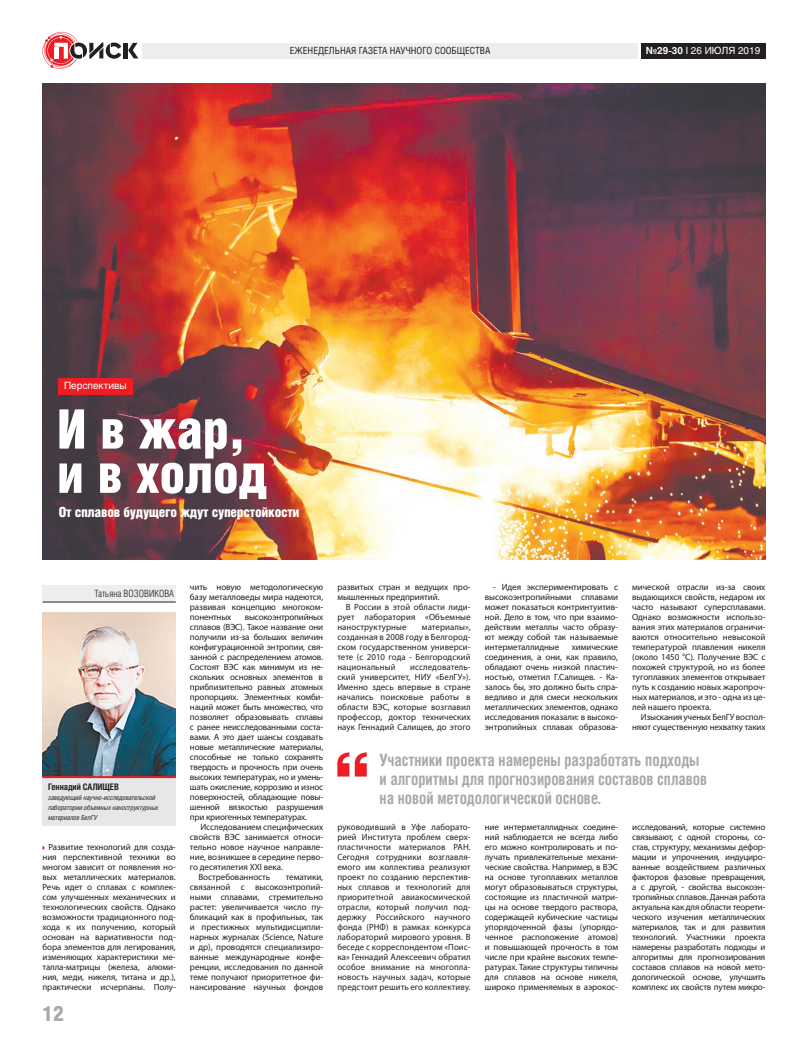
<style>
.page{position:relative;width:808px;height:1049px;background:#fff}
.page>*{position:absolute;margin:0;border:0;box-sizing:border-box;transform-origin:0 0}
.t1{font:54.6px/44.3px "Helios Cond Black C";letter-spacing:-.01em;color:#fff}
.t2{font:21.1px "Helios Cond Black C";color:#a8a9ad}
.t3{font:700 17px/19px "Helios Cond C";color:#a8a9ad;scale:.9 1}
.t4{font:14px "Helios Cond Black C";letter-spacing:-.02em;color:#fff}
.t5{font:10px "Helios Cond Light C";color:#231f20}
.t6{font:10px "Helios C";color:#fff}
.t7{font:9.8px "Helios Cond C";color:#231f20}
.t8{font:9.8px "Helios C";color:#fff}
.t9{font:9px/10px "Myriad Pro";letter-spacing:-.005em;color:#231f20;text-align:justify}
.t10{font:700 9px "Helios Cond C";letter-spacing:-.01em;color:#231f20}
.t11{font:italic 7px/10px "Helios Cond C";letter-spacing:-.02em;color:#231f20}
.s1{font-weight:700}
</style>
<div class="page">
<hr style="left:124px;top:43px;width:4px;height:15px;background:#231f20">
<svg style="left:128px;top:43px;width:10px;height:15px"></svg>
<svg style="left:43px;top:32px;width:78px;height:37px"></svg>
<div style="left:142px;top:43px;width:496px;height:16px;background:#eeeeef"></div>
<div style="left:641px;top:43px;width:124px;height:16px;background:#231f20"></div>
<img style="left:43px;top:612px;width:133px;height:164px">
<div style="left:43px;top:777px;width:133px;height:49px;background:#e6e7e9"></div>
<hr style="left:43px;top:776px;width:133px;height:2px;background:#ee1d23">
<img style="left:43px;top:84px;width:722px;height:476px">
<svg style="left:337px;top:752px;width:30px;height:24px"></svg>
<div style="left:59px;top:378px;width:74px;height:17px;background:#ee1d23"></div>
<div style="left:43px;top:586px;width:133px;height:16px;background:#eeeeef"></div>
<hr style="left:43px;top:602px;width:133px;height:1px;background:#231f20">
<p class="t7" style="left:290px;top:45px;width:202px">ЕЖЕНЕДЕЛЬНАЯ ГАЗЕТА НАУЧНОГО СООБЩЕСТВА</p>
<p class="t8" style="left:646px;top:45px;width:116px"><span class="s1">№29-30</span> I 26 ИЮЛЯ 2019</p>
<p class="t6" style="left:64px;top:380px;width:64px">Перспективы</p>
<h1 class="t1" style="left:57px;top:406px;width:212px">И в жар, и в холод</h1>
<h3 class="t4" style="left:59px;top:504px;width:242px">От сплавов будущего ждут суперстойкости</h3>
<p class="t5" style="left:95px;top:588px;width:81px">Татьяна ВОЗОВИКОВА</p>
<p class="t10" style="left:48px;top:781px;width:72px">Геннадий САЛИЩЕВ</p>
<p class="t11" style="left:48px;top:792px;width:112px">заведующий научно-исследовательской лаборатории объемных наноструктурных материалов БелГУ</p>
<p class="t9" style="left:43px;top:842px;width:135px;text-indent:6px">Развитие технологий для созда&shy;ния перспективной техники во многом зависит от появления но&shy;вых металлических материалов.<br>Речь идет о сплавах с комплек&shy;сом улучшенных механических и технологических свойств. Однако возможности традиционного под&shy;хода к их получению, который основан на вариативности под&shy;бора элементов для легирования, изменяющих характеристики ме&shy;талла-матрицы (железа, алюми&shy;ния, меди, никеля, титана и др.), практически исчерпаны. Полу-</p>
<h2 class="t2" style="left:43px;top:1001px;width:23px">12</h2>
<p class="t9" style="left:190px;top:582px;width:135px">чить новую методологическую базу металловеды мира надеются, развивая концепцию многоком&shy;понентных</p>
<p class="t9" style="left:190px;top:612px;width:135px;text-indent:55px">высокоэнтропийных сплавов (ВЭС). Такое название они получили из-за больших величин конфигурационной энтропии, свя&shy;занной с распределением атомов.<br>Состоят ВЭС как минимум из не&shy;скольких основных элементов в приблизительно равных атомных пропорциях. Элементных комби&shy;наций может быть множество, что позволяет образовывать сплавы с ранее неисследованными соста&shy;вами. А это дает шансы создавать новые металлические материалы, способные не только сохранять твердость и прочность при очень высоких температурах, но и умень&shy;шать окисление, коррозию и износ поверхностей, обладающие повы&shy;шенной вязкостью разрушения при криогенных температурах.</p>
<p class="t9" style="left:200px;top:822px;width:124px">Исследованием специфических</p>
<p class="t9" style="left:190px;top:832px;width:135px">свойств ВЭС занимается относи-</p>
<p class="t9" style="left:190px;top:842px;width:135px">тельно новое научное направле-</p>
<p class="t9" style="left:190px;top:852px;width:135px">ние, возникшее в середине перво-</p>
<p class="t9" style="left:190px;top:862px;width:95px">го десятилетия XXI века.</p>
<p class="t9" style="left:198px;top:872px;width:73px">Востребованность</p>
<p class="t9" style="left:190px;top:872px;width:135px;text-indent:96px">тематики, связанной с высокоэнтропий&shy;ными сплавами, стремительно растет: увеличивается число пу&shy;бликаций как в профильных, так и престижных мультидисципли&shy;нарных журналах (Science, Nature и др), проводятся специализиро&shy;ванные международные конфе&shy;ренции, исследования по данной теме получают приоритетное фи&shy;нансирование научных фондов</p>
<p class="t9" style="left:337px;top:582px;width:135px">развитых стран и ведущих про&shy;мышленных предприятий.</p>
<p class="t9" style="left:337px;top:602px;width:135px;text-indent:9px">В России в этой области лиди&shy;рует лаборатория «Объемные наноструктурные</p>
<p class="t9" style="left:337px;top:622px;width:135px;text-indent:85px">материалы», созданная в 2008 году в Белгород&shy;ском государственном универси&shy;тете (с 2010 года - Белгородский национальный</p>
<p class="t9" style="left:337px;top:662px;width:135px;text-indent:73px">исследователь&shy;ский университет, НИУ «БелГУ»).<br>Именно здесь впервые в стране начались поисковые работы в области ВЭС, которые возглавил профессор, доктор технических наук Геннадий Салищев, до этого</p>
<p class="t9" style="left:485px;top:582px;width:135px;text-indent:9px">- Идея экспериментировать с высокоэнтропийными сплавами может показаться контринтуитив&shy;ной. Дело в том, что при взаимо&shy;действии металлы часто образу&shy;ют между собой так называемые интерметаллидные</p>
<p class="t9" style="left:485px;top:642px;width:135px;text-indent:87px">химические соединения, а они, как правило, обладают очень низкой пластич&shy;ностью, отметил Г.Салищев. - Ка&shy;залось бы, это должно быть спра&shy;ведливо и для смеси нескольких металлических элементов, однако исследования показали: в высоко&shy;энтропийных сплавах образова-</p>
<p class="t9" style="left:632px;top:582px;width:135px">мической отрасли из-за своих выдающихся свойств, недаром их часто называют суперсплавами.<br>Однако возможности использо&shy;вания этих материалов ограничи&shy;ваются относительно невысокой температурой плавления никеля (около 1450 <sup>о</sup>С). Получение ВЭС с похожей структурой, но из более тугоплавких элементов открывает путь к созданию новых жаропроч&shy;ных материалов, и это - одна из це&shy;лей нашего проекта.</p>
<p class="t9" style="left:632px;top:712px;width:135px;text-align:right">Изыскания ученых БелГУ воспол&shy;няют существенную нехватку таких</p>
<h3 class="t3" style="left:380px;top:749px;width:366px">Участники проекта намерены разработать подходы и алгоритмы для прогнозирования составов сплавов на новой методологической основе.</h3>
<p class="t9" style="left:337px;top:822px;width:135px">руководивший в Уфе лаборато&shy;рией Института проблем сверх&shy;пластичности материалов РАН.<br>Сегодня сотрудники возглавля&shy;емого им коллектива реализуют проект по созданию перспектив&shy;ных сплавов и технологий для приоритетной авиакосмической отрасли, который получил под&shy;держку Российского научного фонда (РНФ) в рамках конкурса лабораторий мирового уровня. В беседе с корреспондентом «Поис&shy;ка» Геннадий Алексеевич обратил особое внимание на многопла&shy;новость научных задач, которые предстоит решить его коллективу.</p>
<p class="t9" style="left:485px;top:822px;width:135px">ние интерметаллидных соедине&shy;ний наблюдается не всегда либо его можно контролировать и по&shy;лучать привлекательные механи&shy;ческие свойства. Например, в ВЭС на основе тугоплавких металлов могут образовываться структуры, состоящие из пластичной матри&shy;цы на основе твердого раствора, содержащей кубические частицы упорядоченной фазы (упорядо&shy;ченное расположение атомов) и повышающей прочность в том числе при крайне высоких темпе&shy;ратурах. Такие структуры типичны для сплавов на основе никеля, широко применяемых в аэрокос-</p>
<p class="t9" style="left:632px;top:822px;width:135px">исследований, которые системно связывают, с одной стороны, со&shy;став, структуру, механизмы дефор&shy;мации и упрочнения, индуциро&shy;ванные воздействием различных факторов фазовые превращения, а с другой, - свойства высокоэн&shy;тропийных сплавов. Данная работа актуальна как для области теорети&shy;ческого изучения металлических материалов, так и для развития технологий. Участники проекта намерены разработать подходы и алгоритмы для прогнозирования составов сплавов на новой мето&shy;дологической основе, улучшить комплекс их свойств путем микро-</p>
</div>
